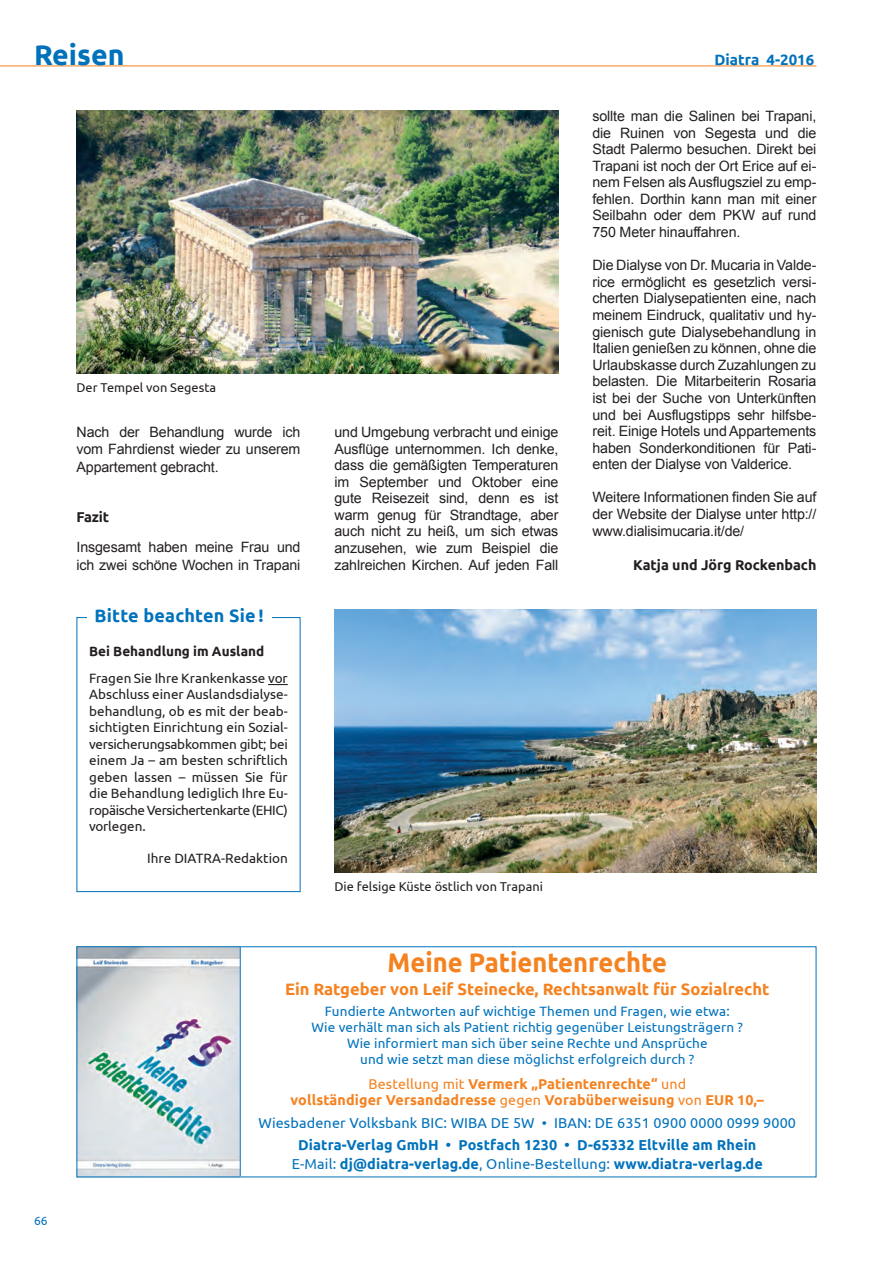
<style>
.page{position:relative;width:893px;height:1263px;background:#fff}
.page>*{position:absolute;margin:0;border:0;box-sizing:border-box;transform-origin:0 0}
.t1{font:700 28.5px "Ubuntu";color:#0072bc}
.t2{font:700 27px "Ubuntu";color:#f58220;scale:.94 1}
.U2_-_einspaltig{font:700 18px "Ubuntu";letter-spacing:.01em;color:#0072bc}
.t3{font:700 16.5px "Ubuntu";color:#f58220}
.t4{font:700 15px "Ubuntu";color:#0072bc}
.t5{font:700 14.4px "Ubuntu";letter-spacing:.01em;color:#0072bc}
.t6{font:14.4px "Ubuntu";letter-spacing:.01em;color:#0072bc}
.Text{font:14.25px/16.6px "Arial";letter-spacing:-.01em;color:#231f20;text-align:justify}
.t7{font:700 14.25px "Ubuntu";letter-spacing:.01em;color:#f58220}
.Autor_-_Name{font:700 14.25px "Ubuntu";color:#231f20}
.Zwischentitel_fett{font:700 14.25px "Ubuntu";letter-spacing:-.01em;color:#231f20}
.Kastentext{font:13.5px/16.5px "Ubuntu";letter-spacing:-.03em;color:#231f20;text-align:justify}
.t8{font:13.5px "Ubuntu";letter-spacing:.01em;color:#0072bc}
.Kastentext-2{font:700 13.5px "Ubuntu";color:#231f20}
.Autor_-_Name_Mitteil{font:13.5px "Ubuntu";color:#231f20}
.Bilduntertitel{font:12.75px "Ubuntu";color:#231f20}
.t9{font:12px "Ubuntu";color:#0072bc}
.s1{font-weight:400}
</style>
<div class="page">
<hr style="left:0;top:66px;width:816px;height:1px;background:#f58220">
<img style="left:77px;top:111px;width:481px;height:262px">
<img style="left:334px;top:610px;width:482px;height:263px">
<svg style="left:268px;top:684px;width:20px;height:1px"></svg>
<div style="left:77px;top:617px;width:223px;height:275px;border:1px solid #0072bc"></div>
<div style="left:87px;top:610px;width:184px;height:12px;background:#fff"></div>
<img style="left:79px;top:948px;width:161px;height:227px">
<hr style="left:240px;top:947px;width:1px;height:229px;background:#0072bc">
<h1 class="t1" style="left:34px;top:37px;width:92px">Reisen</h1>
<p class="t4" style="left:715px;top:50px;width:101px">Diatra 4-2016</p>
<p class="Bilduntertitel" style="left:77px;top:379px;width:141px">Der Tempel von Segesta</p>
<p class="Text" style="left:77px;top:423px;width:225px;line-height:18px">Nach der Behandlung wurde ich vom Fahrdienst wieder zu unserem Appartement gebracht.</p>
<p class="Zwischentitel_fett" style="left:77px;top:508px;width:34px">Fazit</p>
<p class="Text" style="left:77px;top:538px;width:225px;line-height:18px">Insgesamt haben meine Frau und ich zwei schöne Wochen in Trapani</p>
<p class="U2_-_einspaltig" style="left:95px;top:605px;width:170px">Bitte beachten Sie !</p>
<p class="Kastentext-2" style="left:89px;top:643px;width:177px">Bei Behandlung im Ausland</p>
<p class="Kastentext" style="left:89px;top:669px;width:200px">Fragen Sie Ihre Krankenkasse vor Abschluss einer Auslandsdialyse&shy;behandlung, ob es mit der beab&shy;sichtigten Einrichtung ein Sozial&shy;versicherungsabkommen gibt; bei einem Ja – am besten schriftlich geben lassen – müssen Sie für die Behandlung lediglich Ihre Eu&shy;ropäische Versichertenkarte (EHIC) vorlegen.</p>
<p class="Autor_-_Name_Mitteil" style="left:147px;top:850px;width:142px">Ihre DIATRA-Redaktion</p>
<p class="Text" style="left:334px;top:424px;width:225px">und Umgebung verbracht und einige Ausflüge unternommen. Ich denke, dass die gemäßigten Temperaturen im September und Oktober eine gute Reisezeit sind, denn es ist warm genug für Strandtage, aber auch nicht zu heiß, um sich etwas anzusehen, wie zum Beispiel die zahlreichen Kirchen. Auf jeden Fall</p>
<p class="Text" style="left:592px;top:108px;width:225px">sollte man die Salinen bei Trapani, die Ruinen von Segesta und die Stadt Palermo besuchen. Direkt bei Trapani ist noch der Ort Erice auf ei&shy;nem Felsen als Ausflugsziel zu emp&shy;fehlen. Dorthin kann man mit einer Seilbahn oder dem PKW auf rund 750 Meter hinauffahren.</p>
<p class="Text" style="left:592px;top:257px;width:225px">Die Dialyse von Dr. Mucaria in Valde&shy;rice ermöglicht es gesetzlich versi&shy;cherten Dialysepatienten eine, nach meinem Eindruck, qualitativ und hy&shy;gienisch gute Dialysebehandlung in Italien genießen zu können, ohne die Urlaubskasse durch Zuzahlungen zu belasten. Die Mitarbeiterin Rosaria ist bei der Suche von Unterkünften und bei Ausflugstipps sehr hilfsbe&shy;reit. Einige Hotels und Appartements haben Sonderkonditionen für Pati&shy;enten der Dialyse von Valderice.</p>
<p class="Text" style="left:592px;top:489px;width:225px">Weitere Informationen finden Sie auf der Website der Dialyse unter http:// www.dialisimucaria.it/de/</p>
<p class="Autor_-_Name" style="left:633px;top:556px;width:185px">Katja und Jörg Rockenbach</p>
<p class="Bilduntertitel" style="left:334px;top:879px;width:210px">Die felsige Küste östlich von Trapani</p>
<p class="t9" style="left:34px;top:1213px;width:15px">66</p>
<p class="t2" style="left:388px;top:946px;width:299px">Meine Patientenrechte</p>
<p class="t3" style="left:285px;top:979px;width:486px">Ein Ratgeber von Leif Steinecke, Rechtsanwalt für Sozialrecht</p>
<p class="t8" style="left:325px;top:1002px;width:406px">Fundierte Antworten auf wichtige Themen und Fragen, wie etwa:</p>
<p class="t8" style="left:312px;top:1019px;width:433px">Wie verhält man sich als Patient richtig gegenüber Leistungsträgern ?</p>
<p class="t8" style="left:347px;top:1035px;width:362px">Wie informiert man sich über seine Rechte und Ansprüche</p>
<p class="t8" style="left:360px;top:1051px;width:336px">und wie setzt man diese möglichst erfolgreich durch ?</p>
<p class="t7" style="left:368px;top:1075px;width:319px"><span class="s1">Bestellung mit</span> Vermerk „Patientenrechte“ <span class="s1">und</span></p>
<p class="t7" style="left:290px;top:1091px;width:475px">vollständiger Versandadresse <span class="s1">gegen</span> Vorabüberweisung <span class="s1">von</span> EUR 10,–</p>
<p class="t6" style="left:258px;top:1114px;width:539px">Wiesbadener Volksbank BIC: WIBA DE 5W • IBAN: DE 6351 0900 0000 0999 9000</p>
<p class="t5" style="left:298px;top:1136px;width:460px">Diatra-Verlag GmbH • Postfach 1230 • D-65332 Eltville am Rhein</p>
<p class="t5" style="left:292px;top:1155px;width:473px"><span class="s1">E-Mail:</span> dj@diatra-verlag.de<span class="s1">, Online-Bestellung:</span> www.diatra-verlag.de</p>
</div>
